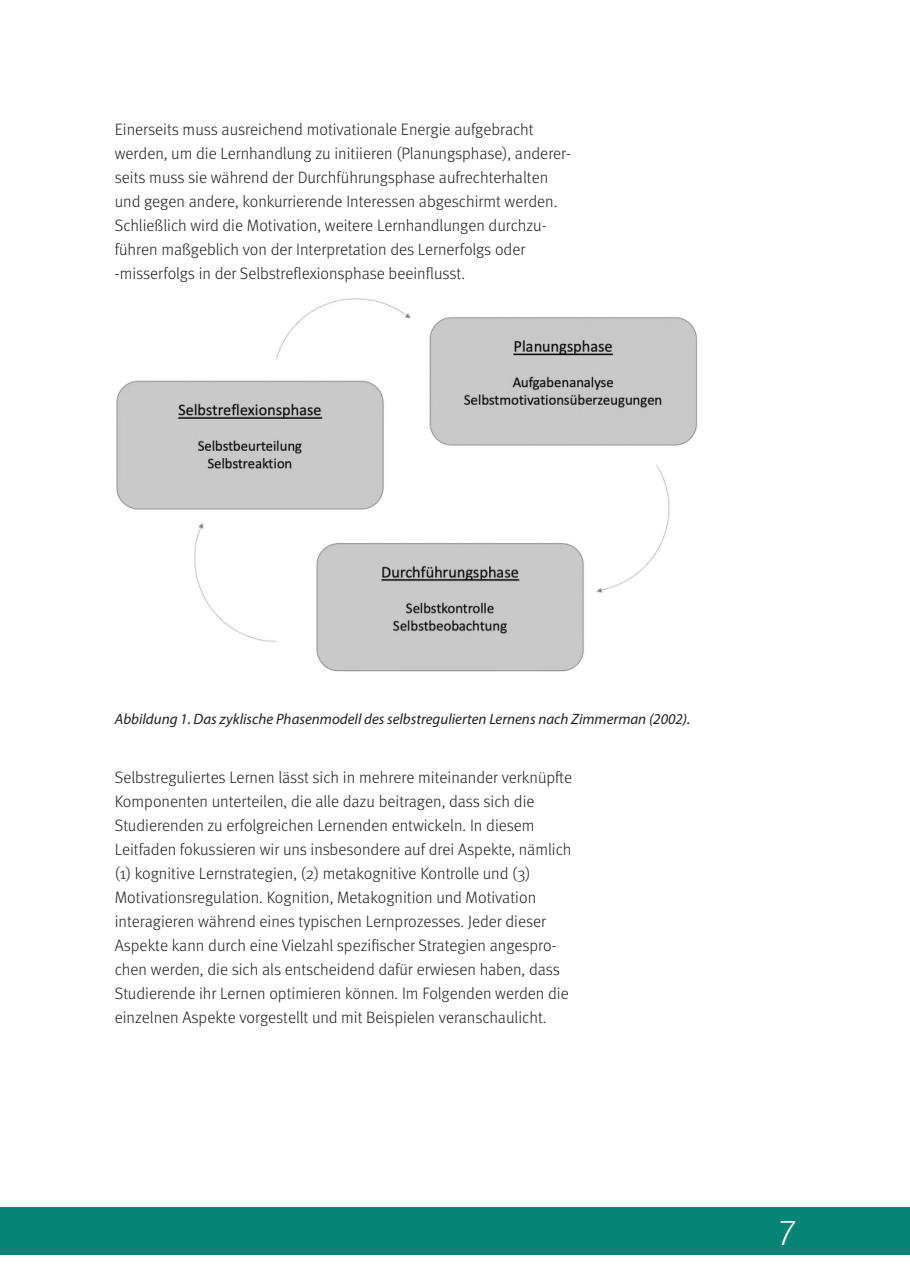
<style>
.page{position:relative;width:910px;height:1280px;background:#fff}
.page>*{position:absolute;margin:0;border:0;box-sizing:border-box;transform-origin:0 0}
.t1{font:300 36px "Meta Pro";color:#fff}
.Brot{font:300 16.5px/24px "Meta Pro";color:#231f20}
.Bildunterschrift{font:italic 15px "Myriad Pro";color:#231f20}
</style>
<div class="page">
<div style="left:0;top:1207px;width:910px;height:47px;background:#078475"></div>
<img style="left:116px;top:298px;width:582px;height:374px">
<p class="Brot" style="left:115px;top:116px;width:458px">Einerseits muss ausreichend motivationale Energie aufgebracht werden, um die Lernhandlung zu initiieren (Planungsphase), anderer&shy;seits muss sie während der Durchführungsphase aufrechterhalten und gegen andere, konkurrierende Interessen abgeschirmt werden.<br>Schließlich wird die Motivation, weitere Lernhandlungen durchzu&shy;führen maßgeblich von der Interpretation des Lernerfolgs oder -misserfolgs in der Selbstreflexionsphase beeinflusst.</p>
<p class="Bildunterschrift" style="left:115px;top:709px;width:577px">Abbildung 1. Das zyklische Phasenmodell des selbstregulierten Lernens nach Zimmerman (2002).</p>
<p class="Brot" style="left:115px;top:764px;width:459px">Selbstreguliertes Lernen lässt sich in mehrere miteinander verknüpfte Komponenten unterteilen, die alle dazu beitragen, dass sich die Studierenden zu erfolgreichen Lernenden entwickeln. In diesem Leitfaden fokussieren wir uns insbesondere auf drei Aspekte, nämlich (1) kognitive Lernstrategien, (2) metakognitive Kontrolle und (3)<br>Motivationsregulation. Kognition, Metakognition und Motivation interagieren während eines typischen Lernprozesses. Jeder dieser Aspekte kann durch eine Vielzahl spezifischer Strategien angespro&shy;chen werden, die sich als entscheidend dafür erwiesen haben, dass Studierende ihr Lernen optimieren können. Im Folgenden werden die einzelnen Aspekte vorgestellt und mit Beispielen veranschaulicht.</p>
<h1 class="t1" style="left:780px;top:1200px;width:18px">7</h1>
</div>
